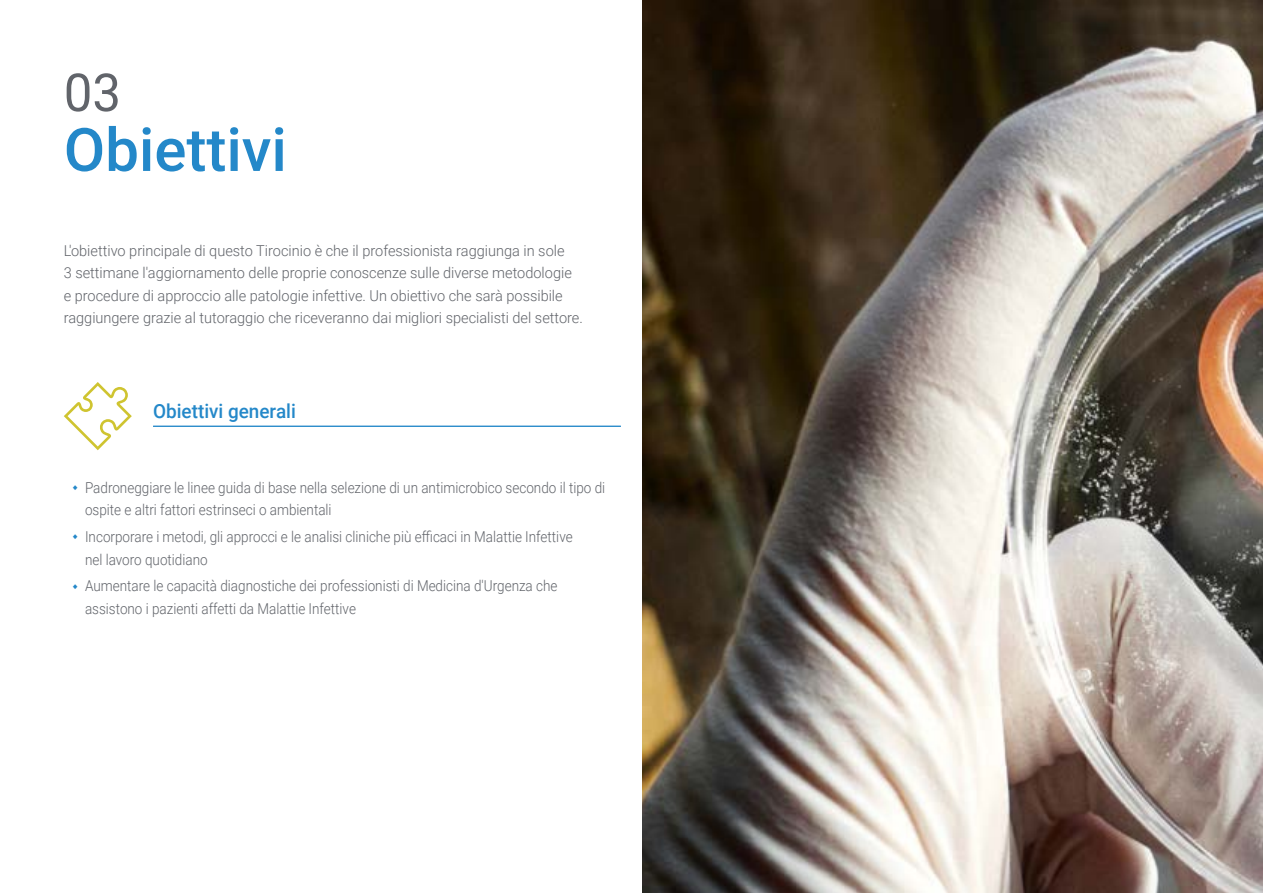
<style>
.page{position:relative;width:1263px;height:893px;background:#fff}
.page>*{position:absolute;margin:0;border:0;box-sizing:border-box;transform-origin:0 0}
.t1{font:500 60px "Roboto";color:#2488c9}
.t2{font:52.5px "Roboto";color:#61646a}
.t3{font:500 19.5px "Roboto";color:#2488c9}
.t4{font:300 15px/22.5px "Roboto";color:#61646a;scale:.9 1}
.t5{font:300 15px/22.5px "Roboto";color:#61646a}
</style>
<div class="page">
<img style="left:642px;top:0;width:621px;height:893px">
<hr style="left:153px;top:426px;width:468px;height:1px;background:#2488c9">
<svg style="left:64px;top:382px;width:68px;height:68px"></svg>
<h2 class="t2" style="left:64px;top:56px;width:59px">03</h2>
<h1 class="t1" style="left:64px;top:108px;width:224px">Obiettivi</h1>
<p class="t5" style="left:64px;top:239px;width:521px">L'obiettivo principale di questo Tirocinio è che il professionista raggiunga in sole<br>3 settimane l'aggiornamento delle proprie conoscenze sulle diverse metodologie e procedure di approccio alle patologie infettive. Un obiettivo che sarà possibile raggiungere grazie al tutoraggio che riceveranno dai migliori specialisti del settore.</p>
<h3 class="t3" style="left:153px;top:397px;width:144px">Obiettivi generali</h3>
<p class="t4" style="left:85px;top:476px;width:579px">Padroneggiare le linee guida di base nella selezione di un antimicrobico secondo il tipo di ospite e altri fattori estrinseci o ambientali</p>
<p class="t4" style="left:85px;top:525px;width:543px">Incorporare i metodi, gli approcci e le analisi cliniche più efficaci in Malattie Infettive nel lavoro quotidiano</p>
<p class="t4" style="left:85px;top:574px;width:526px">Aumentare le capacità diagnostiche dei professionisti di Medicina d'Urgenza che assistono i pazienti affetti da Malattie Infettive</p>
</div>
